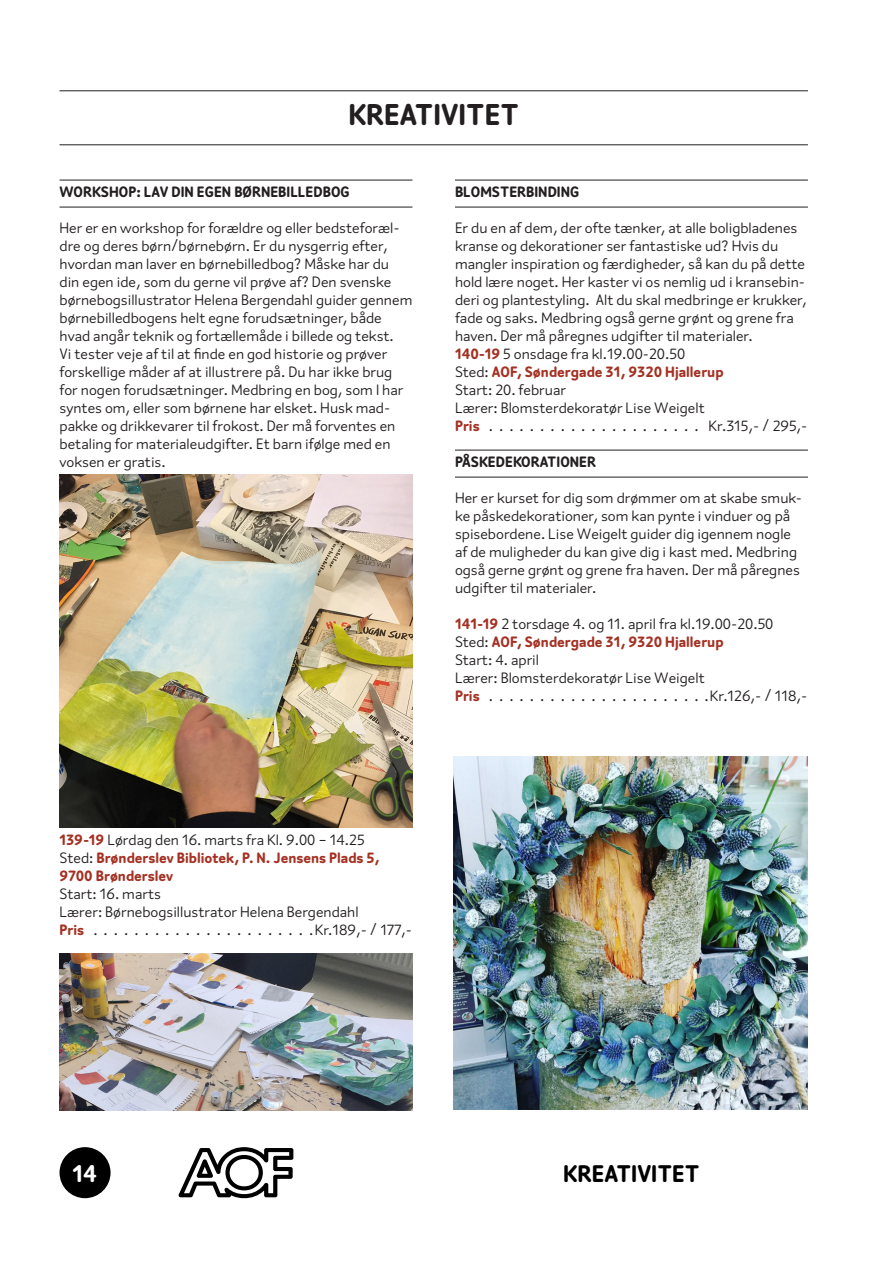
<style>
.page{position:relative;width:893px;height:1263px;background:#fff}
.page>*{position:absolute;margin:0;border:0;box-sizing:border-box;transform-origin:0 0}
.Overskrifter_store_m{font:700 30px "Flavin";color:#231f20}
.t1{font:700 24px "Flavin";color:#000001}
.t2{font:700 24px "Flavin";color:#fff}
.Normal_LEADER_punkte{font:15px/18px "Flavin";color:#231f20}
.t3{font:700 15px/18px "Flavin";color:#a33123}
.Overskrifter_små_med{font:700 15px "Flavin";color:#231f20}
.s1{font-weight:700;color:#a33123}
.s2{font-weight:400;color:#231f20}
</style>
<div class="page">
<svg style="left:178px;top:1147px;width:115px;height:51px"></svg>
<div style="left:60px;top:1147px;width:51px;height:51px;background:#000001;border-radius:50%"></div>
<hr style="left:60px;top:207px;width:352px;height:1px;background:#231f20">
<hr style="left:60px;top:180px;width:352px;height:1px;background:#231f20">
<img style="left:60px;top:474px;width:352px;height:353px">
<hr style="left:455px;top:207px;width:353px;height:1px;background:#231f20">
<hr style="left:455px;top:180px;width:353px;height:1px;background:#231f20">
<hr style="left:455px;top:477px;width:353px;height:1px;background:#231f20">
<hr style="left:455px;top:450px;width:353px;height:1px;background:#231f20">
<hr style="left:60px;top:144px;width:748px;height:1px;background:#231f20">
<hr style="left:60px;top:90px;width:748px;height:1px;background:#231f20">
<img style="left:60px;top:953px;width:352px;height:157px">
<img style="left:453px;top:757px;width:355px;height:353px">
<p class="Overskrifter_store_m" style="left:348px;top:95px;width:172px">KREATIVITET</p>
<p class="Overskrifter_små_med" style="left:60px;top:182px;width:292px">WORKSHOP: LAV DIN EGEN BØRNEBILLEDBOG</p>
<p class="Normal_LEADER_punkte" style="left:60px;top:219px;width:354px">Her er en workshop for forældre og eller bedsteforæl&shy;dre og deres børn/børnebørn. Er du nysgerrig efter, hvordan man laver en børnebilledbog? Måske har du din egen ide, som du gerne vil prøve af? Den svenske børnebogsillustrator Helena Bergendahl guider gennem børnebilledbogens helt egne forudsætninger, både hvad angår teknik og fortællemåde i billede og tekst.<br>Vi tester veje af til at finde en god historie og prøver forskellige måder af at illustrere på. Du har ikke brug for nogen forudsætninger. Medbring en bog, som I har syntes om, eller som børnene har elsket. Husk mad&shy;pakke og drikkevarer til frokost. Der må forventes en betaling for materialeudgifter. Et barn ifølge med en voksen er gratis.</p>
<p class="Overskrifter_små_med" style="left:455px;top:182px;width:126px">BLOMSTERBINDING</p>
<p class="Normal_LEADER_punkte" style="left:455px;top:219px;width:353px">Er du en af dem, der ofte tænker, at alle boligbladenes kranse og dekorationer ser fantastiske ud? Hvis du mangler inspiration og færdigheder, så kan du på dette hold lære noget. Her kaster vi os nemlig ud i kransebin&shy;deri og plantestyling. Alt du skal medbringe er krukker, fade og saks. Medbring også gerne grønt og grene fra haven. Der må påregnes udgifter til materialer.</p>
<p class="Normal_LEADER_punkte" style="left:455px;top:345px;width:232px"><span class="s1">140-19</span> 5 onsdage fra kl.19.00-20.50</p>
<p class="t3" style="left:455px;top:363px;width:270px"><span class="s2">Sted:</span> AOF, Søndergade 31, 9320 Hjallerup</p>
<p class="Normal_LEADER_punkte" style="left:455px;top:381px;width:113px">Start: 20. februar</p>
<p class="Normal_LEADER_punkte" style="left:455px;top:399px;width:251px">Lærer: Blomsterdekoratør Lise Weigelt</p>
<p class="Normal_LEADER_punkte" style="left:455px;top:417px;width:33px"><span class="s1">Pris</span> ......................</p>
<p class="Normal_LEADER_punkte" style="left:709px;top:417px;width:100px">Kr.315,- / 295,-</p>
<p class="Overskrifter_små_med" style="left:455px;top:452px;width:143px">PÅSKEDEKORATIONER</p>
<p class="Normal_LEADER_punkte" style="left:455px;top:489px;width:349px">Her er kurset for dig som drømmer om at skabe smuk&shy;ke påskedekorationer, som kan pynte i vinduer og på spisebordene. Lise Weigelt guider dig igennem nogle af de muligheder du kan give dig i kast med. Medbring også gerne grønt og grene fra haven. Der må påregnes udgifter til materialer.</p>
<p class="Normal_LEADER_punkte" style="left:455px;top:615px;width:320px"><span class="s1">141-19</span> 2 torsdage 4. og 11. april fra kl.19.00-20.50</p>
<p class="t3" style="left:455px;top:633px;width:270px"><span class="s2">Sted:</span> AOF, Søndergade 31, 9320 Hjallerup</p>
<p class="Normal_LEADER_punkte" style="left:455px;top:651px;width:86px">Start: 4. april</p>
<p class="Normal_LEADER_punkte" style="left:455px;top:669px;width:251px">Lærer: Blomsterdekoratør Lise Weigelt</p>
<p class="Normal_LEADER_punkte" style="left:710px;top:687px;width:99px">Kr.126,- / 118,-</p>
<p class="Normal_LEADER_punkte" style="left:60px;top:831px;width:307px"><span class="s1">139-19</span> Lørdag den 16. marts fra Kl. 9.00 – 14.25</p>
<p class="t3" style="left:60px;top:849px;width:322px"><span class="s2">Sted:</span> Brønderslev Bibliotek, P. N. Jensens Plads 5,<br>9700 Brønderslev</p>
<p class="Normal_LEADER_punkte" style="left:60px;top:885px;width:103px">Start: 16. marts</p>
<p class="Normal_LEADER_punkte" style="left:60px;top:903px;width:301px">Lærer: Børnebogsillustrator Helena Bergendahl</p>
<p class="Normal_LEADER_punkte" style="left:315px;top:921px;width:99px">Kr.189,- / 177,-</p>
<p class="t2" style="left:73px;top:1157px;width:26px">14</p>
<p class="t1" style="left:563px;top:1157px;width:138px">KREATIVITET</p>
</div>
